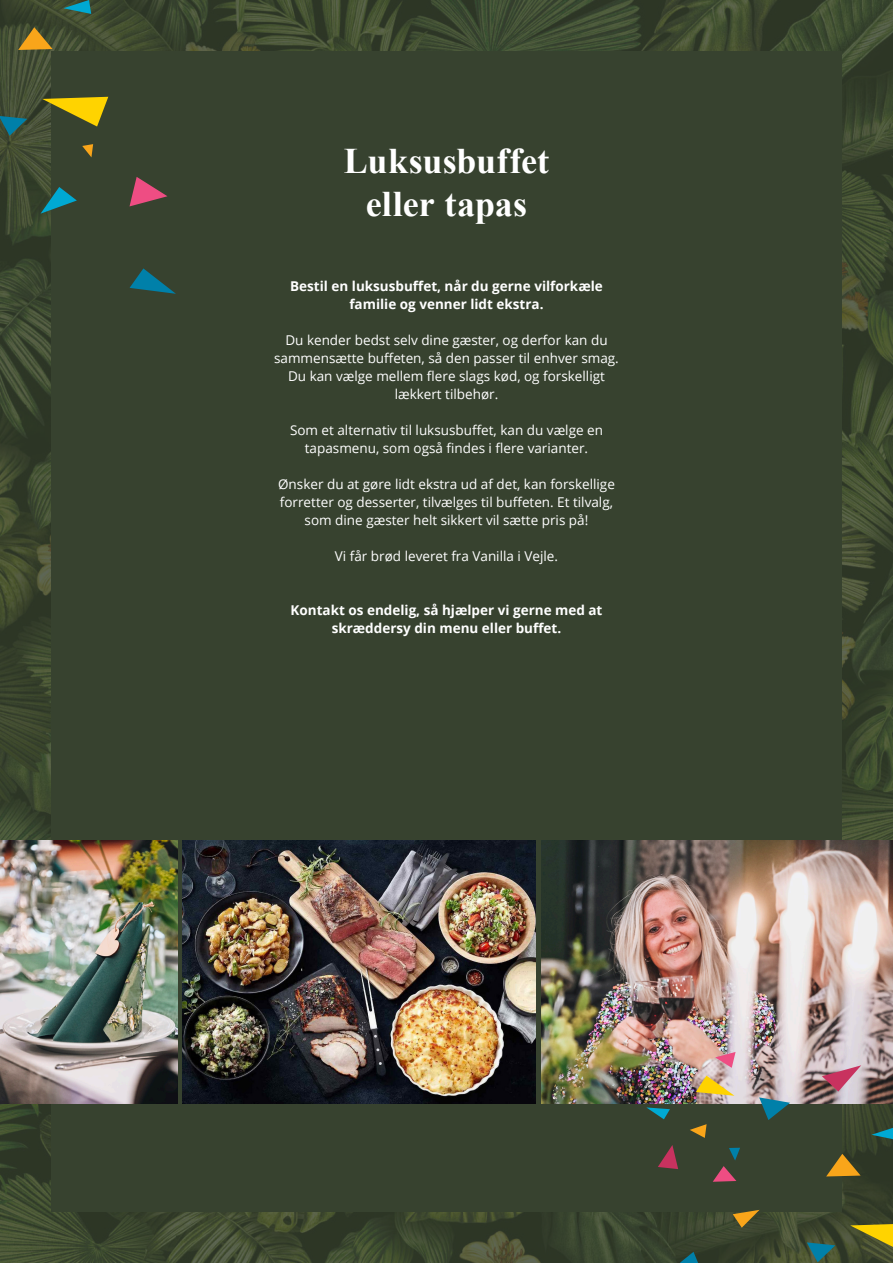
<style>
.page{position:relative;width:893px;height:1263px;background:#fff}
.page>*{position:absolute;margin:0;border:0;box-sizing:border-box;transform-origin:0 0}
.t1{font:700 36px "Times New Roman";color:#fff}
.t2{font:13.5px/18px "Open Sans";color:#fff;text-align:center}
.t3{font:700 13.5px/18px "Open Sans";color:#fff;text-align:center}
</style>
<div class="page">
<img style="left:0;top:0;width:893px;height:1263px">
<div style="left:51px;top:51px;width:791px;height:1161px;background:#37422f"></div>
<img style="left:541px;top:841px;width:352px;height:262px">
<img style="left:0;top:841px;width:178px;height:262px">
<img style="left:183px;top:841px;width:353px;height:262px">
<svg style="left:759px;top:1097px;width:31px;height:23px"></svg>
<svg style="left:826px;top:1154px;width:35px;height:22px"></svg>
<svg style="left:850px;top:1224px;width:43px;height:23px"></svg>
<svg style="left:822px;top:1065px;width:39px;height:26px"></svg>
<svg style="left:680px;top:1252px;width:18px;height:11px"></svg>
<svg style="left:871px;top:1128px;width:22px;height:11px"></svg>
<svg style="left:715px;top:1052px;width:21px;height:16px"></svg>
<svg style="left:690px;top:1124px;width:17px;height:14px"></svg>
<svg style="left:807px;top:1242px;width:28px;height:20px"></svg>
<svg style="left:713px;top:1166px;width:23px;height:16px"></svg>
<svg style="left:733px;top:1210px;width:26px;height:18px"></svg>
<svg style="left:696px;top:1076px;width:38px;height:20px"></svg>
<svg style="left:646px;top:1107px;width:24px;height:12px"></svg>
<svg style="left:729px;top:1148px;width:11px;height:12px"></svg>
<svg style="left:658px;top:1145px;width:20px;height:24px"></svg>
<svg style="left:130px;top:177px;width:37px;height:29px"></svg>
<svg style="left:18px;top:27px;width:35px;height:23px"></svg>
<svg style="left:42px;top:97px;width:66px;height:30px"></svg>
<svg style="left:41px;top:187px;width:36px;height:27px"></svg>
<svg style="left:130px;top:268px;width:46px;height:26px"></svg>
<svg style="left:63px;top:0;width:28px;height:14px"></svg>
<svg style="left:0;top:116px;width:27px;height:20px"></svg>
<svg style="left:82px;top:144px;width:11px;height:13px"></svg>
<p class="t1" style="left:344px;top:136px;width:207px">Luksusbuffet</p>
<p class="t1" style="left:366px;top:179px;width:163px">eller tapas</p>
<p class="t3" style="left:290px;top:276px;width:314px">Bestil en luksusbuffet, når du gerne vilforkæle familie og venner lidt ekstra.</p>
<p class="t2" style="left:274px;top:330px;width:346px">Du kender bedst selv dine gæster, og derfor kan du sammensætte buffeten, så den passer til enhver smag.<br>Du kan vælge mellem flere slags kød, og forskelligt lækkert tilbehør.</p>
<p class="t2" style="left:290px;top:420px;width:315px">Som et alternativ til luksusbuffet, kan du vælge en tapasmenu, som også findes i flere varianter.</p>
<p class="t2" style="left:278px;top:474px;width:338px">Ønsker du at gøre lidt ekstra ud af det, kan forskellige forretter og desserter, tilvælges til buffeten. Et tilvalg, som dine gæster helt sikkert vil sætte pris på!</p>
<p class="t2" style="left:335px;top:546px;width:225px">Vi får brød leveret fra Vanilla i Vejle.</p>
<p class="t3" style="left:291px;top:600px;width:313px">Kontakt os endelig, så hjælper vi gerne med at</p>
<p class="t3" style="left:332px;top:618px;width:231px">skræddersy din menu eller buffet.</p>
</div>
